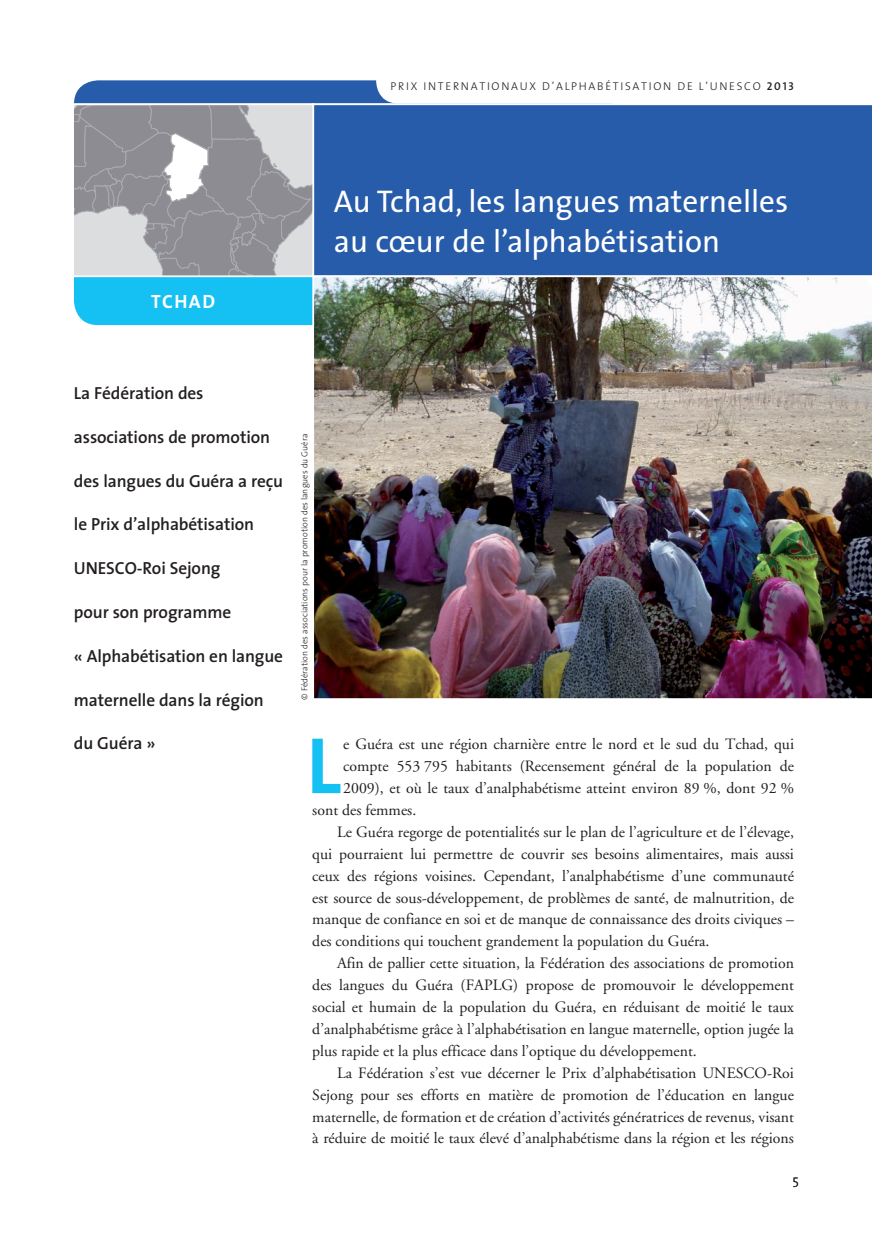
<style>
.page{position:relative;width:872px;height:1254px;background:#fff}
.page>*{position:absolute;margin:0;border:0;box-sizing:border-box;transform-origin:0 0}
.t1{font:700 80.5px "The Sans";color:#15c0f2}
.t2{font:31.5px/40.2px "The Sans";color:#fff}
.t3{font:19.25px "The Sans Bold Caps";letter-spacing:.075em;color:#fff}
.t4{font:600 17.5px "The Sans";letter-spacing:-.01em;color:#231f20}
.t5{font:15.75px "Adobe Garamond LT";color:#231f20}
.t6{font:14px "The Sans Light Caps";color:#231f20}
.t7{font:11.38px "The Sans Light Caps";letter-spacing:.15em;color:#231f20}
.t8{font:11.38px "The Sans Semi Bold Caps";color:#231f20}
.t9{font:300 8.75px "The Sans";color:#231f20}
.s1{font-family:"The Sans Light Caps"}
</style>
<div class="page">
<div style="left:73px;top:79px;width:540px;height:222px;background:#275caa;border-radius:25px"></div>
<div style="left:376px;top:79px;width:237px;height:24px;background:#fff"></div>
<div style="left:73px;top:197px;width:302px;height:129px;background:#15c0f2;border-radius:25px"></div>
<div style="left:315px;top:103px;width:556px;height:172px;background:#275caa"></div>
<svg style="left:73px;top:102px;width:242px;height:176px;background:#a9aaaf"></svg>
<img style="left:312px;top:275px;width:559px;height:424px">
<p class="t7" style="left:390px;top:77px;width:328px">PRIX INTERNATION AUX D’ALP HABÉTISATION DE L’UNES</p>
<p class="t8" style="left:743px;top:77px;width:51px"><span class="s1">CO</span> 2013</p>
<p class="t3" style="left:151px;top:295px;width:65px">TCHAD</p>
<h2 class="t2" style="left:333px;top:180px;width:456px">Au Tchad, les langues maternelles au cœur de l’alphabétisation</h2>
<p class="t4" style="left:74px;top:378px;width:131px">La Fédération des</p>
<p class="t4" style="left:74px;top:422px;width:197px">associations de promotion</p>
<p class="t4" style="left:74px;top:466px;width:211px">des langues du Guéra a reçu</p>
<p class="t4" style="left:74px;top:510px;width:181px">le Prix d’alphabétisation</p>
<p class="t4" style="left:74px;top:553px;width:148px">UNESCO-Roi Sejong</p>
<p class="t4" style="left:74px;top:597px;width:159px">pour son programme</p>
<p class="t4" style="left:74px;top:641px;width:210px">« Alphabétisation en langue</p>
<p class="t4" style="left:74px;top:685px;width:191px">maternelle dans la région</p>
<p class="t4" style="left:74px;top:728px;width:83px">du Guéra »</p>
<p class="t9" style="left:297px;top:699px;width:268px;rotate:-90deg">© Fédération des associations pour la promotion des langues du Guéra</p>
<h1 class="t1" style="left:306px;top:738px;width:36px">L</h1>
<p class="t5" style="left:343px;top:734px;width:452px">e Guéra est une région charnière entre le nord et le sud du Tchad, qui</p>
<p class="t5" style="left:343px;top:756px;width:452px">compte 553 795 habitants (Recensement général de la population de</p>
<p class="t5" style="left:343px;top:778px;width:452px">2009), et où le taux d’analphabétisme atteint environ 89 %, dont 92 %</p>
<p class="t5" style="left:312px;top:800px;width:105px">sont des femmes.</p>
<p class="t5" style="left:337px;top:822px;width:458px">Le Guéra regorge de potentialités sur le plan de l’agriculture et de l’élevage,</p>
<p class="t5" style="left:312px;top:844px;width:483px">qui pourraient lui permettre de couvrir ses besoins alimentaires, mais aussi</p>
<p class="t5" style="left:312px;top:866px;width:483px">ceux des régions voisines. Cependant, l’analphabétisme d’une communauté</p>
<p class="t5" style="left:312px;top:888px;width:483px">est source de sous-développement, de problèmes de santé, de malnutrition, de</p>
<p class="t5" style="left:312px;top:909px;width:483px">manque de confiance en soi et de manque de connaissance des droits civiques –</p>
<p class="t5" style="left:312px;top:931px;width:398px">des conditions qui touchent grandement la population du Guéra.</p>
<p class="t5" style="left:337px;top:953px;width:458px">Afin de pallier cette situation, la Fédération des associations de promotion</p>
<p class="t5" style="left:312px;top:975px;width:483px">des langues du Guéra (FAPLG) propose de promouvoir le développement</p>
<p class="t5" style="left:312px;top:997px;width:483px">social et humain de la population du Guéra, en réduisant de moitié le taux</p>
<p class="t5" style="left:312px;top:1019px;width:483px">d’analphabétisme grâce à l’alphabétisation en langue maternelle, option jugée la</p>
<p class="t5" style="left:312px;top:1041px;width:386px">plus rapide et la plus efficace dans l’optique du développement.</p>
<p class="t5" style="left:337px;top:1063px;width:458px">La Fédération s’est vue décerner le Prix d’alphabétisation UNESCO-Roi</p>
<p class="t5" style="left:312px;top:1084px;width:483px">Sejong pour ses efforts en matière de promotion de l’éducation en langue</p>
<p class="t5" style="left:312px;top:1106px;width:483px">maternelle, de formation et de création d’activités génératrices de revenus, visant</p>
<p class="t5" style="left:312px;top:1128px;width:483px">à réduire de moitié le taux élevé d’analphabétisme dans la région et les régions</p>
<p class="t6" style="left:792px;top:1170px;width:8px">5</p>
</div>
